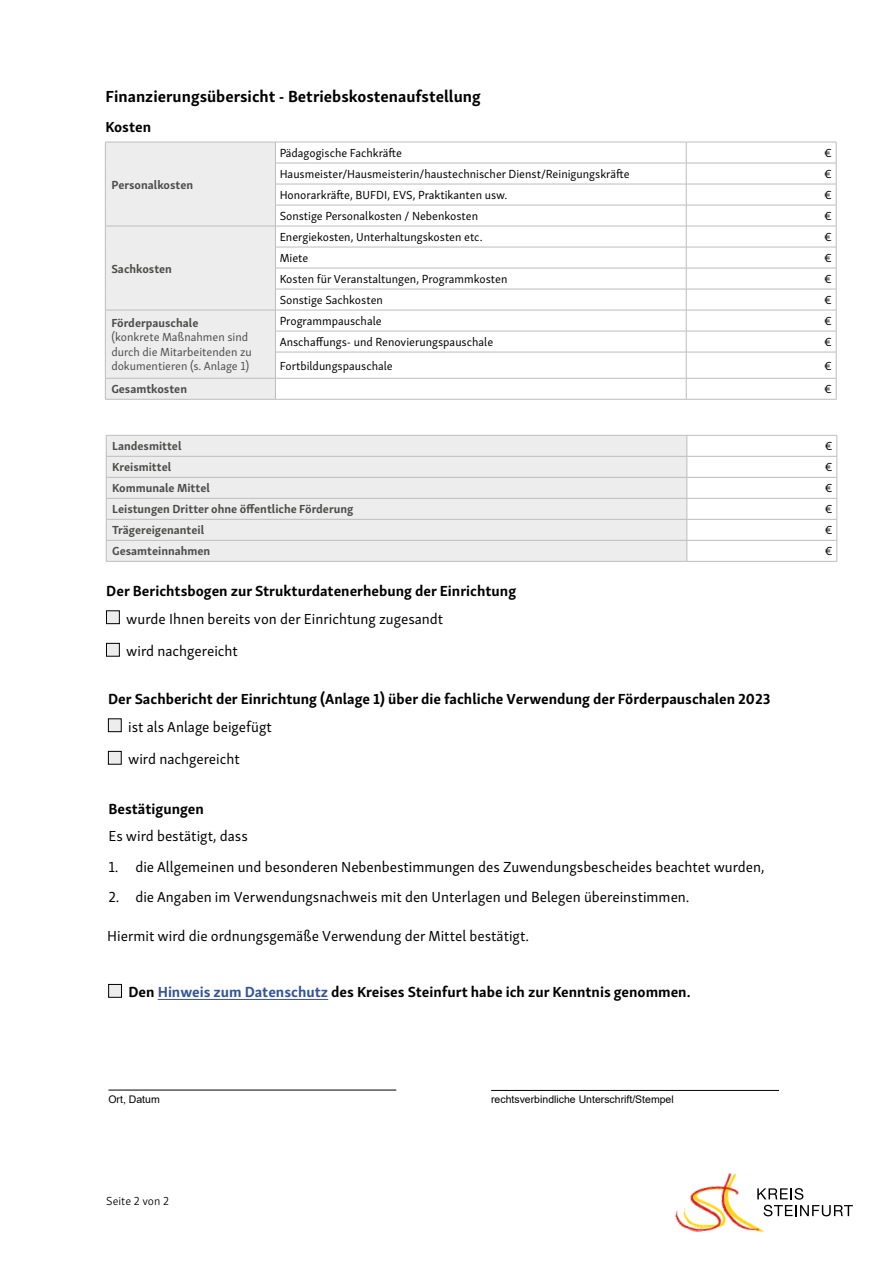
<style>
.page{position:relative;width:893px;height:1263px;background:#fff}
.page>*{position:absolute;margin:0;border:0;box-sizing:border-box;transform-origin:0 0}
.t1{font:700 16.5px "Skolar Sans Latn";color:#000}
.t2{font:15px/32.5px "Skolar Sans Latn";color:#000}
.t3{font:700 15px "Skolar Sans Latn";color:#000}
.t4{font:12px "Skolar Sans Latn";color:#000}
.t5{font:700 12px "Skolar Sans Latn";color:#4d4d4c}
.t6{font:12px/14.4px "Skolar Sans Latn";color:#4d4d4c}
.t7{font:300 12px "Skolar Sans Latn";color:#000}
.t8{font:10.5px "Arial";color:#000}
.s1{color:#355497}
</style>
<div class="page">
<svg style="left:773px;top:1188px;width:80px;height:28px"></svg>
<img style="left:675px;top:1173px;width:98px;height:60px">
<hr style="left:275px;top:142px;width:411px;height:1px;background:#bdbdbd">
<hr style="left:686px;top:142px;width:150px;height:1px;background:#bdbdbd">
<hr style="left:275px;top:163px;width:411px;height:1px;background:#bdbdbd">
<hr style="left:686px;top:163px;width:150px;height:1px;background:#bdbdbd">
<hr style="left:275px;top:184px;width:411px;height:1px;background:#bdbdbd">
<hr style="left:686px;top:184px;width:150px;height:1px;background:#bdbdbd">
<hr style="left:275px;top:205px;width:411px;height:1px;background:#bdbdbd">
<hr style="left:686px;top:205px;width:150px;height:1px;background:#bdbdbd">
<hr style="left:275px;top:226px;width:411px;height:1px;background:#bdbdbd">
<hr style="left:686px;top:226px;width:150px;height:1px;background:#bdbdbd">
<hr style="left:275px;top:247px;width:411px;height:1px;background:#bdbdbd">
<hr style="left:686px;top:247px;width:150px;height:1px;background:#bdbdbd">
<hr style="left:275px;top:268px;width:411px;height:1px;background:#bdbdbd">
<hr style="left:686px;top:268px;width:150px;height:1px;background:#bdbdbd">
<hr style="left:275px;top:289px;width:411px;height:1px;background:#bdbdbd">
<hr style="left:686px;top:289px;width:150px;height:1px;background:#bdbdbd">
<hr style="left:275px;top:310px;width:411px;height:1px;background:#bdbdbd">
<hr style="left:686px;top:310px;width:150px;height:1px;background:#bdbdbd">
<hr style="left:275px;top:331px;width:411px;height:1px;background:#bdbdbd">
<hr style="left:686px;top:331px;width:150px;height:1px;background:#bdbdbd">
<hr style="left:275px;top:352px;width:411px;height:1px;background:#bdbdbd">
<hr style="left:686px;top:352px;width:150px;height:1px;background:#bdbdbd">
<hr style="left:275px;top:378px;width:411px;height:1px;background:#bdbdbd">
<div style="left:105px;top:142px;width:171px;height:257px;background:#ededed"></div>
<hr style="left:686px;top:378px;width:150px;height:1px;background:#bdbdbd">
<svg style="left:686px;top:142px;width:1px;height:257px"></svg>
<svg style="left:836px;top:142px;width:1px;height:257px"></svg>
<hr style="left:105px;top:399px;width:170px;height:1px;background:#bdbdbd">
<hr style="left:275px;top:399px;width:411px;height:1px;background:#bdbdbd">
<hr style="left:686px;top:399px;width:150px;height:1px;background:#bdbdbd">
<div style="left:107px;top:436px;width:580px;height:125px;background:#ededed"></div>
<hr style="left:106px;top:435px;width:581px;height:1px;background:#bdbdbd">
<hr style="left:687px;top:435px;width:150px;height:1px;background:#bdbdbd">
<hr style="left:106px;top:456px;width:581px;height:1px;background:#bdbdbd">
<hr style="left:687px;top:456px;width:150px;height:1px;background:#bdbdbd">
<hr style="left:106px;top:477px;width:581px;height:1px;background:#bdbdbd">
<hr style="left:687px;top:477px;width:150px;height:1px;background:#bdbdbd">
<hr style="left:106px;top:498px;width:581px;height:1px;background:#bdbdbd">
<hr style="left:687px;top:498px;width:150px;height:1px;background:#bdbdbd">
<hr style="left:106px;top:519px;width:581px;height:1px;background:#bdbdbd">
<hr style="left:687px;top:519px;width:150px;height:1px;background:#bdbdbd">
<hr style="left:106px;top:540px;width:581px;height:1px;background:#bdbdbd">
<svg style="left:106px;top:436px;width:1px;height:125px"></svg>
<hr style="left:687px;top:540px;width:150px;height:1px;background:#bdbdbd">
<svg style="left:687px;top:436px;width:1px;height:125px"></svg>
<svg style="left:837px;top:435px;width:1px;height:126px"></svg>
<hr style="left:106px;top:561px;width:581px;height:1px;background:#bdbdbd">
<hr style="left:687px;top:561px;width:150px;height:1px;background:#bdbdbd">
<div style="left:106px;top:611px;width:13px;height:13px;background:#ededed"></div>
<div style="left:106px;top:611px;width:14px;height:13px;border:1px solid #000"></div>
<div style="left:106px;top:643px;width:13px;height:13px;background:#ededed"></div>
<div style="left:106px;top:643px;width:14px;height:13px;border:1px solid #000"></div>
<hr style="left:158px;top:999px;width:170px;height:1px;background:#355497">
<div style="left:109px;top:984px;width:12px;height:13px;background:#ededed"></div>
<div style="left:108px;top:984px;width:14px;height:13px;border:1px solid #000"></div>
<hr style="left:108px;top:1090px;width:288px;height:1px;background:#000">
<hr style="left:491px;top:1090px;width:288px;height:1px;background:#000">
<div style="left:108px;top:719px;width:13px;height:13px;background:#ededed"></div>
<div style="left:108px;top:719px;width:13px;height:13px;border:1px solid #000"></div>
<div style="left:108px;top:751px;width:13px;height:13px;background:#ededed"></div>
<div style="left:108px;top:751px;width:13px;height:13px;border:1px solid #000"></div>
<h1 class="t1" style="left:105px;top:83px;width:377px">Finanzierungsübersicht - Betriebskostenaufstellung</h1>
<p class="t3" style="left:105px;top:115px;width:47px">Kosten</p>
<p class="t5" style="left:111px;top:175px;width:83px">Personalkosten</p>
<p class="t5" style="left:111px;top:259px;width:62px">Sachkosten</p>
<p class="t5" style="left:111px;top:313px;width:89px">Förderpauschale</p>
<p class="t6" style="left:111px;top:329px;width:142px">(konkrete Maßnahmen sind durch die Mitarbeitenden zu dokumentieren (s. Anlage 1)</p>
<p class="t4" style="left:280px;top:144px;width:124px">Pädagogische Fachkräfte</p>
<p class="t4" style="left:824px;top:144px;width:9px">€</p>
<p class="t4" style="left:280px;top:165px;width:351px">Hausmeister/Hausmeisterin/haustechnischer Dienst/Reinigungskräfte</p>
<p class="t4" style="left:824px;top:165px;width:9px">€</p>
<p class="t4" style="left:280px;top:186px;width:229px">Honorarkräfte, BUFDI, EVS, Praktikanten usw.</p>
<p class="t4" style="left:824px;top:186px;width:9px">€</p>
<p class="t4" style="left:280px;top:207px;width:200px">Sonstige Personalkosten / Nebenkosten</p>
<p class="t4" style="left:824px;top:207px;width:9px">€</p>
<p class="t4" style="left:280px;top:228px;width:204px">Energiekosten, Unterhaltungskosten etc.</p>
<p class="t4" style="left:824px;top:228px;width:9px">€</p>
<p class="t4" style="left:280px;top:249px;width:30px">Miete</p>
<p class="t4" style="left:824px;top:249px;width:9px">€</p>
<p class="t4" style="left:280px;top:270px;width:229px">Kosten für Veranstaltungen, Programmkosten</p>
<p class="t4" style="left:824px;top:270px;width:9px">€</p>
<p class="t4" style="left:280px;top:291px;width:105px">Sonstige Sachkosten</p>
<p class="t4" style="left:824px;top:291px;width:9px">€</p>
<p class="t4" style="left:280px;top:312px;width:103px">Programmpauschale</p>
<p class="t4" style="left:824px;top:312px;width:9px">€</p>
<p class="t4" style="left:280px;top:333px;width:215px">Anschaffungs- und Renovierungspauschale</p>
<p class="t4" style="left:824px;top:333px;width:9px">€</p>
<p class="t4" style="left:280px;top:356px;width:115px">Fortbildungspauschale</p>
<p class="t4" style="left:824px;top:356px;width:9px">€</p>
<p class="t5" style="left:111px;top:379px;width:77px">Gesamtkosten</p>
<p class="t4" style="left:824px;top:380px;width:9px">€</p>
<p class="t5" style="left:112px;top:436px;width:71px">Landesmittel</p>
<p class="t4" style="left:825px;top:437px;width:9px">€</p>
<p class="t5" style="left:112px;top:457px;width:61px">Kreismittel</p>
<p class="t4" style="left:825px;top:458px;width:9px">€</p>
<p class="t5" style="left:112px;top:478px;width:99px">Kommunale Mittel</p>
<p class="t4" style="left:825px;top:479px;width:9px">€</p>
<p class="t5" style="left:112px;top:499px;width:243px">Leistungen Dritter ohne öffentliche Förderung</p>
<p class="t4" style="left:825px;top:500px;width:9px">€</p>
<p class="t5" style="left:112px;top:520px;width:93px">Trägereigenanteil</p>
<p class="t4" style="left:825px;top:521px;width:9px">€</p>
<p class="t5" style="left:112px;top:541px;width:100px">Gesamteinnahmen</p>
<p class="t4" style="left:825px;top:542px;width:9px">€</p>
<p class="t3" style="left:106px;top:578px;width:411px">Der Berichtsbogen zur Strukturdatenerhebung der Einrichtung</p>
<p class="t2" style="left:126px;top:601px;width:318px">wurde Ihnen bereits von der Einrichtung zugesandt wird nachgereicht</p>
<p class="t3" style="left:108px;top:686px;width:664px">Der Sachbericht der Einrichtung (Anlage 1) über die fachliche Verwendung der Förderpauschalen 2023</p>
<p class="t2" style="left:128px;top:709px;width:145px">ist als Anlage beigefügt wird nachgereicht</p>
<p class="t3" style="left:108px;top:797px;width:97px">Bestätigungen</p>
<p class="t2" style="left:108px;top:818px;width:141px">Es wird bestätigt, dass</p>
<p class="t2" style="left:108px;top:849px;width:658px">1. die Allgemeinen und besonderen Nebenbestimmungen des Zuwendungsbescheides beachtet wurden,</p>
<p class="t2" style="left:108px;top:880px;width:583px">2. die Angaben im Verwendungsnachweis mit den Unterlagen und Belegen übereinstimmen.</p>
<p class="t2" style="left:107px;top:918px;width:423px">Hiermit wird die ordnungsgemäße Verwendung der Mittel bestätigt.</p>
<p class="t3" style="left:129px;top:980px;width:563px">Den <span class="s1">Hinweis zum Datenschutz</span> des Kreises Steinfurt habe ich zur Kenntnis genommen.</p>
<p class="t8" style="left:108px;top:1092px;width:53px">Ort, Datum</p>
<p class="t8" style="left:491px;top:1092px;width:184px">rechtsverbindliche Unterschrift/Stempel</p>
<p class="t7" style="left:106px;top:1192px;width:64px">Seite 2 von 2</p>
</div>
